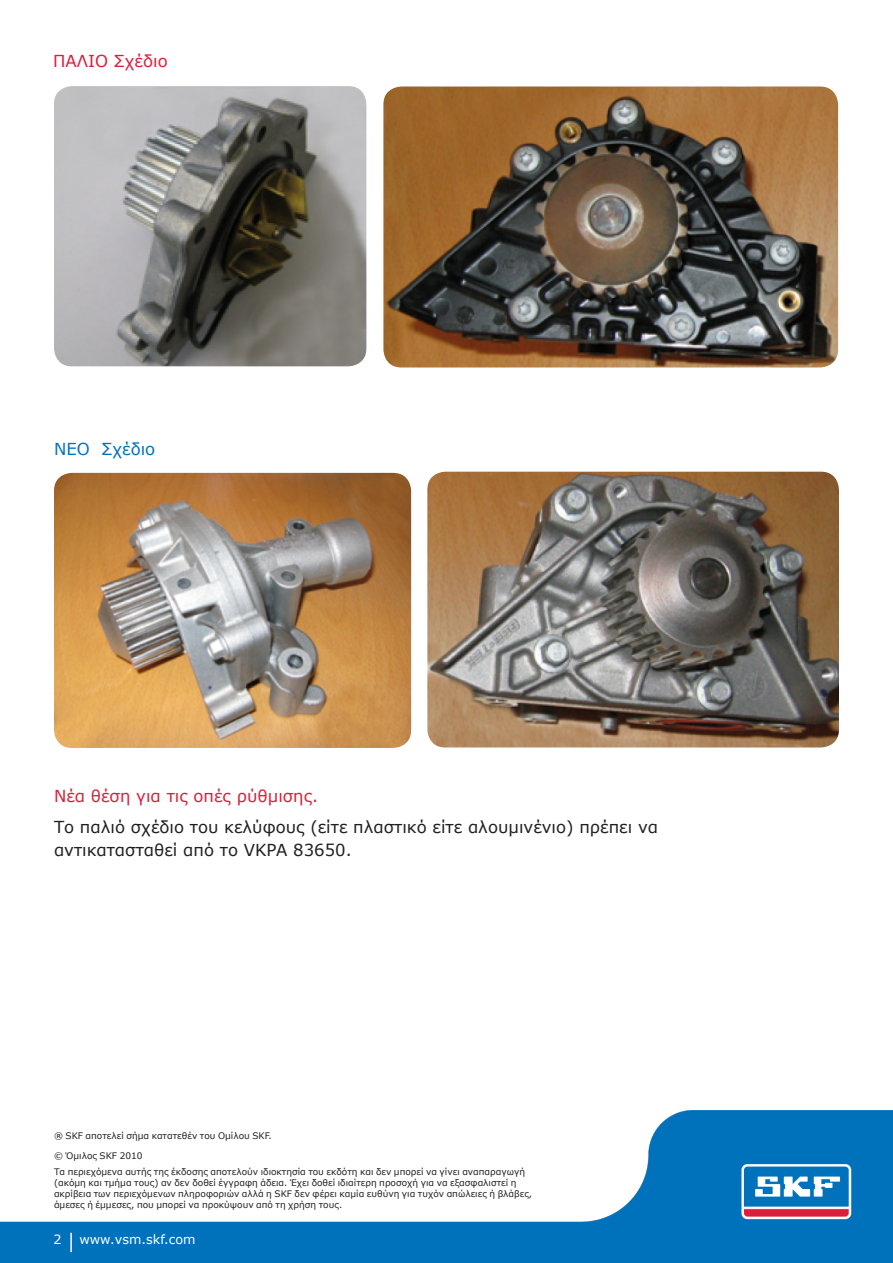
<style>
.page{position:relative;width:893px;height:1263px;background:#fff}
.page>*{position:absolute;margin:0;border:0;box-sizing:border-box;transform-origin:0 0}
.t1{font:16.5px/22.5px "Verdana";color:#231f20}
.t2{font:16.5px "Verdana";color:#da1f3d}
.t3{font:16.5px "Verdana";color:#0072bc}
.t4{font:12.75px "Verdana";color:#fff}
._91_99_-_Disclaimer{font:9px/11.2px "Verdana";color:#231f20}
</style>
<div class="page">
<img style="left:0;top:1110px;width:893px;height:153px">
<svg style="left:70px;top:1233px;width:2px;height:19px"></svg>
<img style="left:54px;top:86px;width:312px;height:280px">
<img style="left:54px;top:473px;width:357px;height:275px">
<img style="left:383px;top:87px;width:455px;height:280px">
<img style="left:427px;top:472px;width:412px;height:275px">
<p class="t2" style="left:53px;top:51px;width:116px">ΠΑΛΙΟ Σχέδιο</p>
<p class="t3" style="left:54px;top:438px;width:103px">ΝΕΟ Σχέδιο</p>
<p class="t2" style="left:54px;top:785px;width:266px">Νέα θέση για τις οπές ρύθμισης.</p>
<p class="t1" style="left:54px;top:815px;width:605px">Το παλιό σχέδιο του κελύφους (είτε πλαστικό είτε αλουμινένιο) πρέπει να αντικατασταθεί από το VKPA 83650.</p>
<p class="_91_99_-_Disclaimer" style="left:54px;top:1130px;width:219px">® SKF αποτελεί σήμα κατατεθέν του Ομίλου SKF.</p>
<p class="_91_99_-_Disclaimer" style="left:54px;top:1150px;width:90px">© Όμιλος SKF 2010</p>
<p class="_91_99_-_Disclaimer" style="left:54px;top:1165px;width:480px">Τα περιεχόμενα αυτής της έκδοσης αποτελούν ιδιοκτησία του εκδότη και δεν μπορεί να γίνει αναπαραγωγή (ακόμη και τμήμα τους) αν δεν δοθεί έγγραφη άδεια. Έχει δοθεί ιδιαίτερη προσοχή για να εξασφαλιστεί η ακρίβεια των περιεχόμενων πληροφοριών αλλά η SKF δεν φέρει καμία ευθύνη για τυχόν απώλειες ή βλάβες, άμεσες ή έμμεσες, που μπορεί να προκύψουν από τη χρήση τους.</p>
<p class="t4" style="left:53px;top:1232px;width:10px">2</p>
<p class="t4" style="left:79px;top:1232px;width:118px">www.vsm.skf.com</p>
</div>
